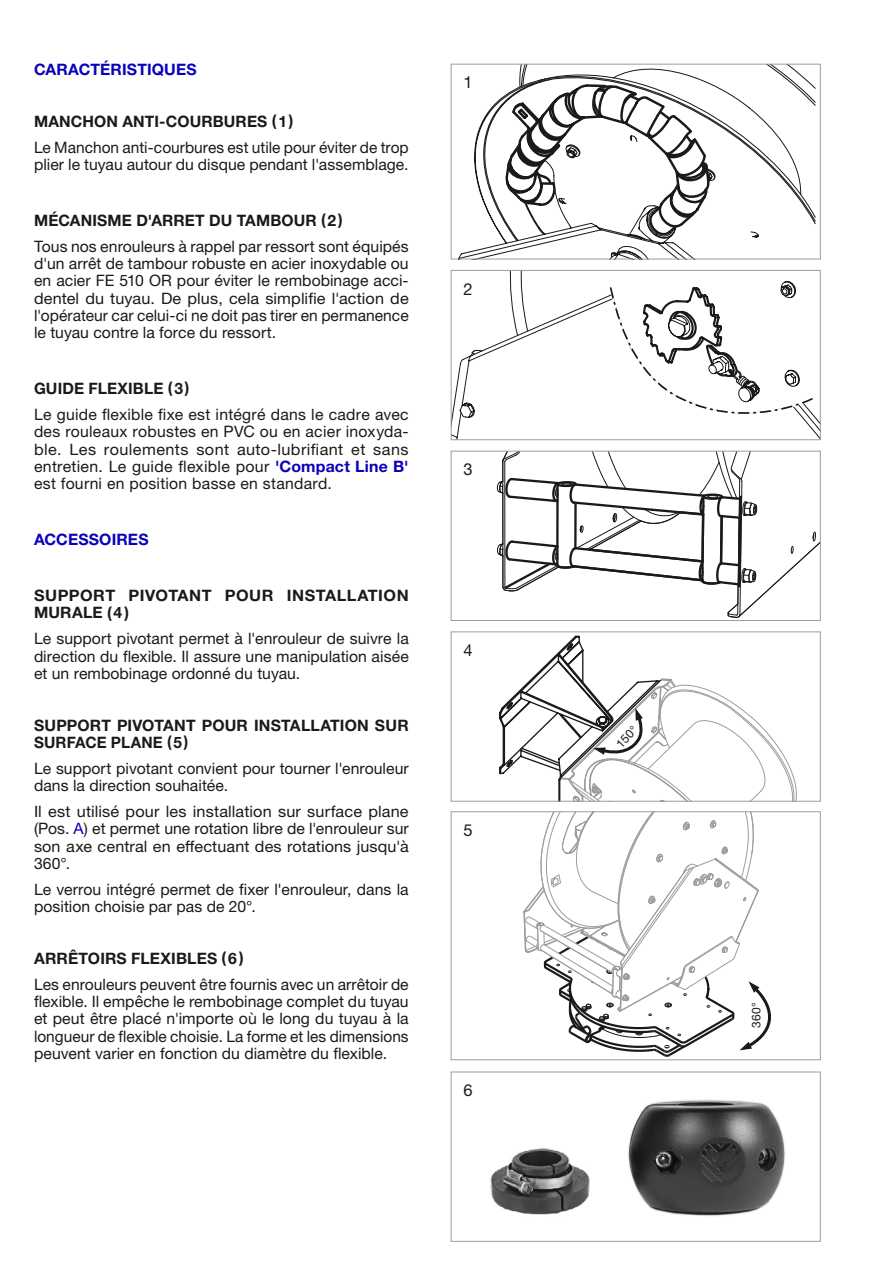
<style>
.page{position:relative;width:893px;height:1263px;background:#fff}
.page>*{position:absolute;margin:0;border:0;box-sizing:border-box;transform-origin:0 0}
.t1{font:16.5px "Helvetica Neue LTW1 G";color:#1a1a18}
.Copy{font:15.75px/17.2px "Helvetica Neue LTW1 G";letter-spacing:.005em;color:#1a1a18;text-align:justify}
.Copy-2{font:700 15.75px/17.2px "Helvetica Neue LTW1 G";letter-spacing:.01em;color:#1a1a18}
.HL{font:700 15.75px "Helvetica Neue LTW1 G";letter-spacing:.01em;color:#1a1a18}
.Copy-3{font:700 15.75px/17.2px "Helvetica Neue LTW1 G";letter-spacing:.03em;color:#1a1a18}
.HL-2{font:700 15.75px "Helvetica Neue LTW1 G";letter-spacing:.01em;color:#0a00bc}
.Copy-4{font:700 15.75px "Helvetica Neue LTW1 G";letter-spacing:.01em;color:#0a00bc}
.t2{font:12px "Helvetica Neue LTW1 G";color:#1a1a18}
.s1{font-weight:700;color:#0a00bc}
.s2{color:#0a00bc}
</style>
<div class="page">
<svg style="left:459px;top:340px;width:47px;height:88px"></svg>
<svg style="left:506px;top:272px;width:313px;height:166px"></svg>
<svg style="left:608px;top:283px;width:206px;height:142px"></svg>
<div style="left:451px;top:270px;width:370px;height:170px;border:1px solid #9c9d9d"></div>
<div style="left:451px;top:631px;width:370px;height:170px;border:1px solid #9c9d9d"></div>
<div style="left:451px;top:1071px;width:370px;height:171px;background:#fff;border:1px solid #9c9d9d"></div>
<img style="left:632px;top:1099px;width:153px;height:117px">
<img style="left:490px;top:1131px;width:142px;height:84px">
<svg style="left:474px;top:66px;width:342px;height:184px"></svg>
<svg style="left:502px;top:83px;width:211px;height:174px"></svg>
<div style="left:451px;top:64px;width:370px;height:195px;border:1px solid #9c9d9d"></div>
<svg style="left:497px;top:453px;width:322px;height:165px"></svg>
<div style="left:451px;top:451px;width:370px;height:170px;border:1px solid #9c9d9d"></div>
<div style="left:451px;top:811px;width:370px;height:249px;border:1px solid #9c9d9d"></div>
<svg style="left:523px;top:811px;width:251px;height:246px"></svg>
<svg style="left:498px;top:635px;width:309px;height:166px"></svg>
<p class="HL-2" style="left:34px;top:60px;width:164px">CARACTÉRISTIQUES</p>
<p class="HL" style="left:34px;top:111px;width:261px">MANCHON ANTI-COURBURES (1)</p>
<p class="Copy" style="left:34px;top:138px;width:376px">Le Manchon anti-courbures est utile pour éviter de trop plier le tuyau autour du disque pendant l'assemblage.</p>
<p class="HL" style="left:34px;top:210px;width:310px">MÉCANISME D'ARRET DU TAMBOUR (2)</p>
<p class="Copy" style="left:34px;top:237px;width:376px">Tous nos enrouleurs à rappel par ressort sont équipés d'un arrêt de tambour robuste en acier inoxydable ou en acier FE 510 OR pour éviter le rembobinage acci&shy;dentel du tuyau. De plus, cela simplifie l'action de l'opérateur car celui-ci ne doit pas tirer en permanence le tuyau contre la force du ressort.</p>
<p class="HL" style="left:34px;top:379px;width:157px">GUIDE FLEXIBLE (3)</p>
<p class="Copy" style="left:34px;top:406px;width:376px">Le guide flexible fixe est intégré dans le cadre avec des rouleaux robustes en PVC ou en acier inoxyda&shy;ble. Les roulements sont auto-lubrifiant et sans entretien. Le guide flexible pour <span class="s1">'Compact Line B' </span>est fourni en position basse en standard.</p>
<p class="Copy-4" style="left:34px;top:530px;width:116px">ACCESSOIRES</p>
<p class="Copy-3" style="left:34px;top:587px;width:376px">SUPPORT PIVOTANT POUR INSTALLATION<br>MURALE (4)</p>
<p class="Copy" style="left:34px;top:630px;width:376px">Le support pivotant permet à l'enrouleur de suivre la direction du flexible. Il assure une manipulation aisée et un rembobinage ordonné du tuyau.</p>
<p class="Copy-2" style="left:34px;top:716px;width:376px">SUPPORT PIVOTANT POUR INSTALLATION SUR<br>SURFACE PLANE (5)</p>
<p class="Copy" style="left:34px;top:759px;width:376px">Le support pivotant convient pour tourner l'enrouleur dans la direction souhaitée.</p>
<p class="Copy" style="left:34px;top:802px;width:376px">Il est utilisé pour les installation sur surface plane (Pos. <span class="s2">A</span>) et permet une rotation libre de l'enrouleur sur son axe central en effectuant des rotations jusqu'à 360°.</p>
<p class="Copy" style="left:34px;top:880px;width:376px">Le verrou intégré permet de fixer l'enrouleur, dans la position choisie par pas de 20°.</p>
<p class="Copy-2" style="left:34px;top:949px;width:211px">ARRÊTOIRS FLEXIBLES (6)</p>
<p class="Copy" style="left:34px;top:975px;width:376px">Les enrouleurs peuvent être fournis avec un arrêtoir de flexible. Il empêche le rembobinage complet du tuyau et peut être placé n'importe où le long du tuyau à la longueur de flexible choisie. La forme et les dimensions peuvent varier en fonction du diamètre du flexible.</p>
<p class="t1" style="left:463px;top:72px;width:11px">1</p>
<p class="t1" style="left:463px;top:278px;width:11px">2</p>
<p class="t1" style="left:463px;top:459px;width:11px">3</p>
<p class="t1" style="left:463px;top:640px;width:11px">4</p>
<p class="t1" style="left:463px;top:820px;width:11px">5</p>
<p class="t1" style="left:463px;top:1080px;width:11px">6</p>
<p class="t2" style="left:613px;top:740px;width:26px;rotate:-47deg">150°</p>
<p class="t2" style="left:749px;top:1028px;width:27px;rotate:-90deg">360°</p>
</div>
